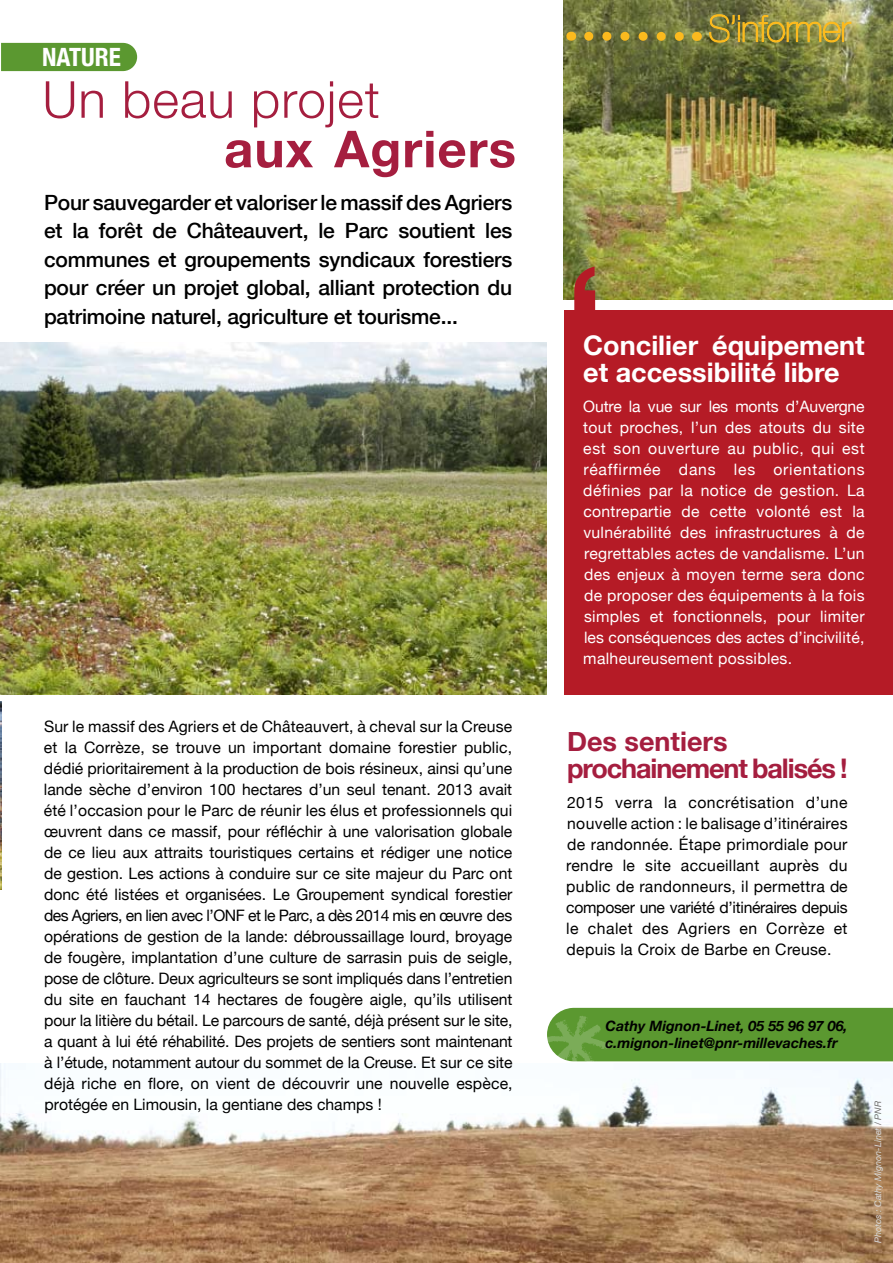
<style>
.page{position:relative;width:893px;height:1263px;background:#fff}
.page>*{position:absolute;margin:0;border:0;box-sizing:border-box;transform-origin:0 0}
.t1{font:500 150px "Helvetica Neue";color:#b51b26}
.t2{font:300 51px "Helvetica Neue";letter-spacing:.02em;color:#a51e3f}
.t3{font:700 51px "Helvetica Neue";letter-spacing:.02em;color:#a51e3f}
.t4{font:700 27px/27px "Helvetica Neue";color:#fff}
.t5{font:700 27px/27px "Helvetica Neue";letter-spacing:-.04em;color:#a51e3f}
.t6{font:700 condensed 25.2px "Helvetica Neue";color:#fff}
.t7{font:500 21px/28.5px "Helvetica Neue";letter-spacing:-.01em;color:#000;text-align:justify}
.t8{font:15.75px/21px "Helvetica Neue";letter-spacing:.01em;color:#000;text-align:justify}
.t9{font:15.75px/21px "Helvetica Neue";letter-spacing:.02em;color:#fff;text-align:justify}
.t10{font:italic 700 14.25px/16.5px "Helvetica Neue";color:#000}
.t11{font:italic 9px "Helvetica Neue";color:#d9dada}
.s1{color:#6f6f6e}
</style>
<div class="page">
<div style="left:1px;top:43px;width:136px;height:28px;background:#5b9830"></div>
<img style="left:0;top:1063px;width:893px;height:200px">
<img style="left:564px;top:0;width:329px;height:300px">
<div style="left:564px;top:310px;width:329px;height:384px;background:#b51b26"></div>
<img style="left:0;top:702px;width:1px;height:187px">
<svg style="left:589px;top:32px;width:98px;height:9px"></svg>
<svg style="left:708px;top:13px;width:144px;height:31px;background:#a1943f"></svg>
<svg style="left:547px;top:1008px;width:346px;height:59px;background:#6ea448"></svg>
<img style="left:0;top:342px;width:547px;height:352px">
<h3 class="t6" style="left:42px;top:42px;width:79px">NATURE</h3>
<h2 class="t2" style="left:43px;top:68px;width:339px">Un beau projet</h2>
<h2 class="t3" style="left:224px;top:118px;width:293px">aux Agriers</h2>
<p class="t7" style="left:44px;top:188px;width:470px">Pour sauvegarder et valoriser le massif des Agriers et la forêt de Châteauvert, le Parc soutient les communes et groupements syndicaux forestiers pour créer un projet global, alliant protection du patrimoine naturel, agriculture et tourisme...</p>
<p class="t8" style="left:44px;top:715px;width:470px">Sur le massif des Agriers et de Châteauvert, à cheval sur la Creuse et la Corrèze, se trouve un important domaine forestier public, dédié prioritairement à la production de bois résineux, ainsi qu’une lande sèche d’environ 100 hectares d’un seul tenant. 2013 avait été l’occasion pour le Parc de réunir les élus et professionnels qui œuvrent dans ce massif, pour réfléchir à une valorisation globale de ce lieu aux attraits touristiques certains et rédiger une notice de gestion. Les actions à conduire sur ce site majeur du Parc ont donc été listées et organisées. Le Groupement syndical forestier des Agriers, en lien avec l’ONF et le Parc, a dès 2014 mis en œuvre des opérations de gestion de la lande: débroussaillage lourd, broyage de fougère, implantation d’une culture de sarrasin puis de seigle, pose de clôture. Deux agriculteurs se sont impliqués dans l’entretien du site en fauchant 14 hectares de fougère aigle, qu’ils utilisent pour la litière du bétail. Le parcours de santé, déjà présent sur le site, a quant à lui été réhabilité. Des projets de sentiers sont maintenant à l’étude, notamment autour du sommet de la Creuse. Et sur ce site déjà riche en flore, on vient de découvrir une nouvelle espèce, protégée en Limousin, la gentiane des champs !</p>
<h1 class="t1" style="left:605px;top:434px;width:43px;rotate:-180deg">,</h1>
<h3 class="t4" style="left:583px;top:331px;width:283px">Concilier équipement et accessibilité libre</h3>
<p class="t9" style="left:583px;top:396px;width:283px">Outre la vue sur les monts d’Auvergne tout proches, l’un des atouts du site est son ouverture au public, qui est réaffirmée dans les orientations définies par la notice de gestion. La contrepartie de cette volonté est la vulnérabilité des infrastructures à de regrettables actes de vandalisme. L’un des enjeux à moyen terme sera donc de proposer des équipements à la fois simples et fonctionnels, pour limiter les conséquences des actes d’incivilité, malheureusement possibles.</p>
<h3 class="t5" style="left:567px;top:728px;width:282px">Des sentiers prochainement balisés !</h3>
<p class="t8" style="left:566px;top:792px;width:283px">2015 verra la concrétisation d’une nouvelle action : le balisage d’itinéraires de randonnée. étape primordiale pour rendre le site accueillant auprès du public de randonneurs, il permettra de composer une variété d’itinéraires depuis le chalet des Agriers en Corrèze et depuis la Croix de Barbe en Creuse.</p>
<p class="t10" style="left:605px;top:1018px;width:244px">Cathy Mignon-Linet, 05 55 96 97 06, c.mignon-linet@pnr-millevaches.fr</p>
<p class="t11" style="left:873px;top:1243px;width:143px;rotate:-90deg">Photos : Cathy Mignon-Linet <span class="s1">/ PNR</span></p>
</div>
